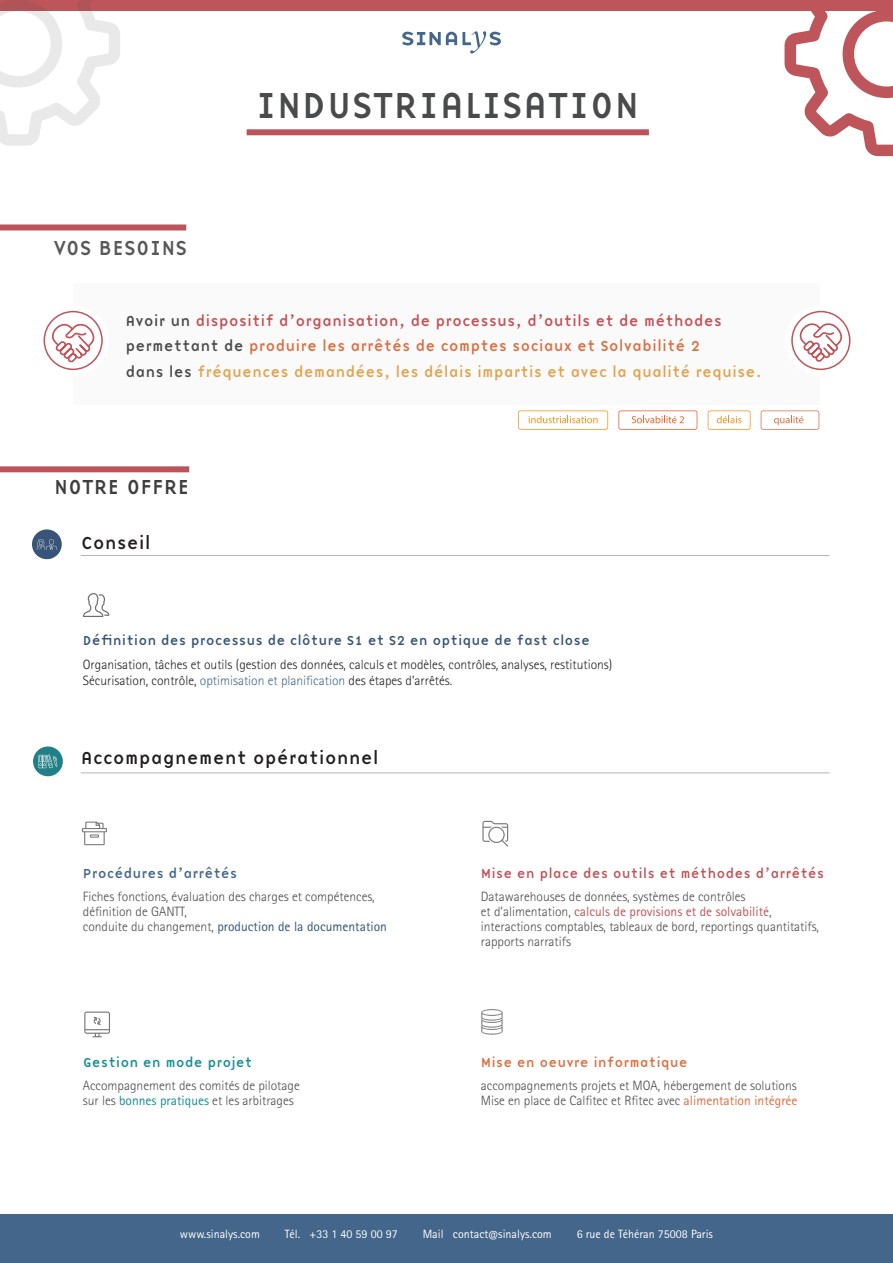
<style>
.page{position:relative;width:893px;height:1263px;background:#fff}
.page>*{position:absolute;margin:0;border:0;box-sizing:border-box;transform-origin:0 0}
.t1{font:37.5px "Base 9 Sans OT";color:#494a4b}
.t2{font:21px "Base 9 Sans OT";color:#57585a}
.t3{font:21px "Base 9 Sans OT";color:#3e3e3f}
.t4{font:18px "Base 9 Sans OT";color:#231f20}
.t5{font:15px/25.5px "Base 9 Sans OT";color:#e3a24b}
.t6{font:300 13.5px/15px "Rotis Sans Serif Std";color:#494a4b}
.t7{font:300 13.5px "Rotis Sans Serif Std";color:#231f20}
.t8{font:13.5px "Base 9 Sans OT";color:#365479}
.t9{font:13.5px "Base 9 Sans OT";color:#bd555b}
.t10{font:13.5px "Base 9 Sans OT";color:#dc6e42}
.t11{font:13.5px "Base 9 Sans OT";color:#44668a}
.t12{font:13.5px "Base 9 Sans OT";color:#148e94}
.t13{font:12px "Rotis Sans Serif Std";color:#fff}
.s1{color:#494a4b}
.s2{color:#c45157}
.s3{color:#dc6e42}
.s4{color:#44668a}
.s5{font-weight:400;color:#365479}
.s6{font-weight:400;color:#148e94}
.s7{font-weight:400;color:#bd555b}
.s8{font-weight:400;color:#dc6e42}
</style>
<div class="page">
<div style="left:0;top:1214px;width:893px;height:49px;background:#44668a"></div>
<div style="left:0;top:224px;width:186px;height:6px;background:#bc555b"></div>
<div style="left:0;top:466px;width:189px;height:6px;background:#bc555b"></div>
<div style="left:32px;top:529px;width:30px;height:30px;background:#385478;border-radius:50%"></div>
<svg style="left:36px;top:539px;width:21px;height:11px"></svg>
<div style="left:33px;top:746px;width:30px;height:30px;background:#218085;border-radius:50%"></div>
<svg style="left:39px;top:754px;width:18px;height:14px"></svg>
<svg style="left:481px;top:1009px;width:22px;height:26px"></svg>
<svg style="left:84px;top:1011px;width:26px;height:26px"></svg>
<svg style="left:482px;top:821px;width:26px;height:25px"></svg>
<svg style="left:82px;top:821px;width:25px;height:24px"></svg>
<hr style="left:81px;top:772px;width:748px;height:1px;background:#000">
<hr style="left:81px;top:555px;width:748px;height:1px;background:#000">
<svg style="left:83px;top:593px;width:26px;height:24px"></svg>
<div style="left:0;top:0;width:893px;height:11px;background:#bd555b"></div>
<div style="left:247px;top:129px;width:402px;height:6px;background:#bc555b"></div>
<svg style="left:618px;top:410px;width:79px;height:20px"></svg>
<svg style="left:708px;top:410px;width:42px;height:20px"></svg>
<svg style="left:761px;top:410px;width:58px;height:20px"></svg>
<svg style="left:518px;top:410px;width:90px;height:20px"></svg>
<svg style="left:402px;top:31px;width:99px;height:22px"></svg>
<svg style="left:0;top:0;width:120px;height:146px"></svg>
<svg style="left:784px;top:11px;width:109px;height:145px"></svg>
<svg style="left:44px;top:312px;width:58px;height:57px"></svg>
<div style="left:44px;top:311px;width:59px;height:59px;border:2px solid #bd555b;border-radius:50%"></div>
<svg style="left:44px;top:319px;width:54px;height:45px"></svg>
<svg style="left:792px;top:312px;width:58px;height:57px"></svg>
<div style="left:791px;top:311px;width:59px;height:59px;border:2px solid #bd555b;border-radius:50%"></div>
<svg style="left:792px;top:318px;width:54px;height:46px"></svg>
<p class="t2" style="left:54px;top:236px;width:135px">VOS BESOINS</p>
<p class="t1" style="left:256px;top:85px;width:385px">INDUSTRIALISATION</p>
<p class="t5" style="left:125px;top:308px;width:638px"><span class="s1">Avoir un</span> <span class="s2">dispositif d’organisation, de processus, d’outils et de méthodes </span><span class="s1">permettant de</span> <span class="s3">produire les arrêtés de comptes sociaux et Solvabilité 2<br></span><span class="s1">dans les</span> fréquences demandées, les délais impartis et avec la qualité requise.</p>
<p class="t3" style="left:54px;top:476px;width:137px">NOTRE OFFRE</p>
<p class="t4" style="left:81px;top:533px;width:72px">Conseil</p>
<p class="t8" style="left:83px;top:632px;width:509px">Définition des processus de clôture S1 et S2 en optique de fast close</p>
<p class="t7" style="left:83px;top:657px;width:531px">Organisation, tâches et outils (gestion des données, calculs et modèles, contrôles, analyses, restitutions)</p>
<p class="t7" style="left:83px;top:673px;width:371px">Sécurisation, contrôle, <span class="s4">optimisation et planification</span> des étapes d’arrêtés.</p>
<p class="t4" style="left:81px;top:748px;width:300px">Accompagnement opérationnel</p>
<p class="t11" style="left:83px;top:866px;width:156px">Procédures d’arrêtés</p>
<p class="t6" style="left:83px;top:889px;width:306px">Fiches fonctions, évaluation des charges et compétences, définition de GANTT,<br>conduite du changement, <span class="s5">production de la documentation</span></p>
<p class="t12" style="left:83px;top:1055px;width:171px">Gestion en mode projet</p>
<p class="t6" style="left:83px;top:1078px;width:218px">Accompagnement des comités de pilotage sur les <span class="s6">bonnes pratiques</span> et les arbitrages</p>
<p class="t9" style="left:481px;top:866px;width:345px">Mise en place des outils et méthodes d’arrêtés</p>
<p class="t6" style="left:481px;top:889px;width:340px">Datawarehouses de données, systèmes de contrôles<br>et d’alimentation, <span class="s7">calculs de provisions et de solvabilité</span>, interactions comptables, tableaux de bord, reportings quantitatifs, rapports narratifs</p>
<p class="t10" style="left:481px;top:1055px;width:209px">Mise en oeuvre informatique</p>
<p class="t6" style="left:481px;top:1078px;width:317px">accompagnements projets et MOA, hébergement de solutions</p>
<p class="t6" style="left:481px;top:1093px;width:318px">Mise en place de Calfitec et Rfitec avec <span class="s8">alimentation intégrée</span></p>
<p class="t13" style="left:180px;top:1227px;width:81px">www.sinalys.com</p>
<p class="t13" style="left:285px;top:1227px;width:115px">Tél. +33 1 40 59 00 97</p>
<p class="t13" style="left:423px;top:1227px;width:131px">Mail contact@sinalys.com</p>
<p class="t13" style="left:577px;top:1227px;width:138px">6 rue de Téhéran 75008 Paris</p>
</div>
